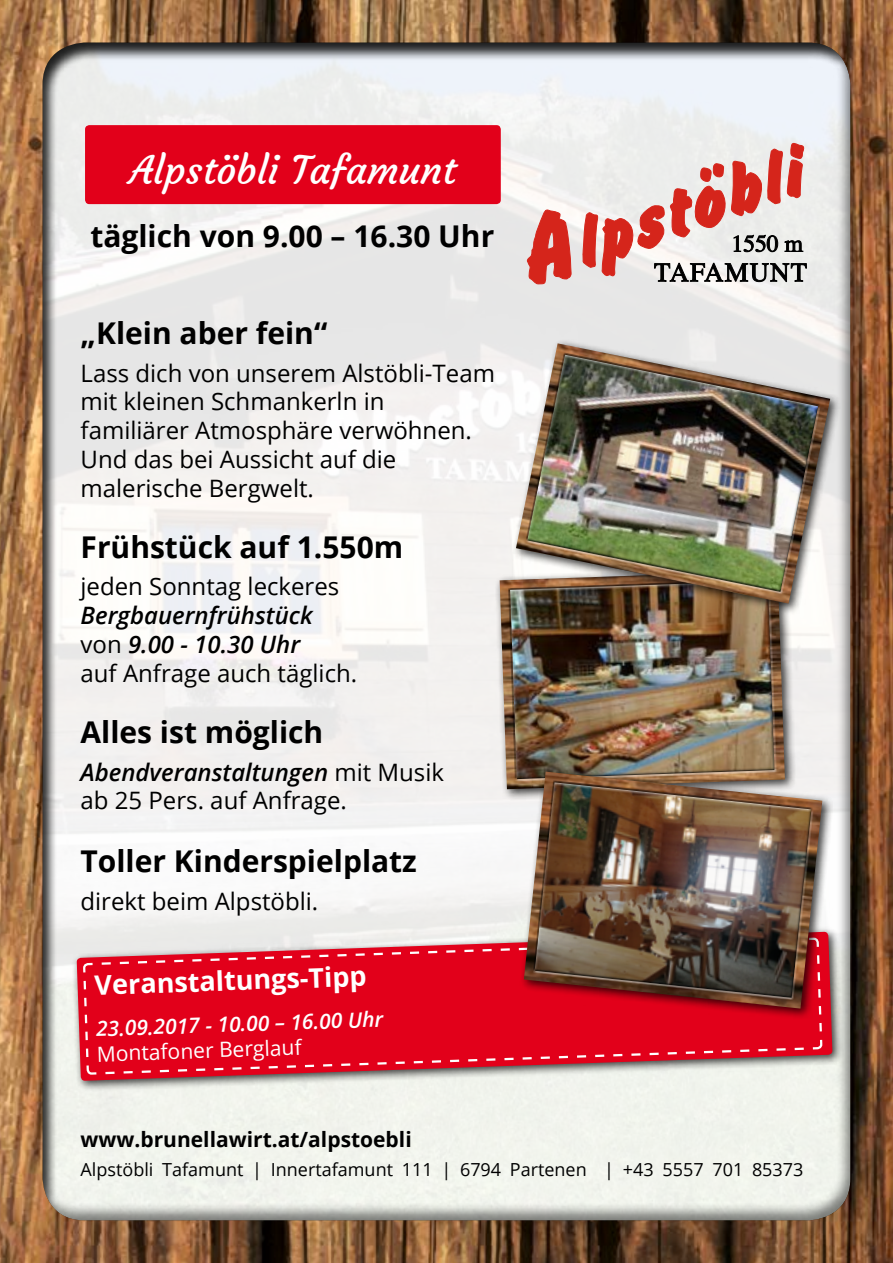
<style>
.page{position:relative;width:893px;height:1263px;background:#fff}
.page>*{position:absolute;margin:0;border:0;box-sizing:border-box;transform-origin:0 0}
.t1{font:39px "Courgette";color:#fff}
.t2{font:700 30px "Open Sans";color:#000}
.t3{font:700 27px "Open Sans";color:#fff}
.t4{font:24px/28.8px "Open Sans";color:#000}
.t5{font:italic 600 24px/28.8px "Open Sans";color:#000}
.t6{font:700 21px "Open Sans";color:#000}
.t7{font:italic 600 21px "Open Sans";color:#fff}
.t8{font:21px "Open Sans";color:#fff}
.t9{font:18px "Open Sans";color:#000}
.s1{font-weight:400;font-style:normal}
.s2{font-weight:600;font-style:italic}
</style>
<div class="page">
<img style="left:0;top:0;width:893px;height:1263px">
<div style="left:29px;top:33px;width:833px;height:1188px;background:#000;opacity:.75"></div>
<div style="left:72px;top:926px;width:772px;height:165px;background:#000;opacity:.75"></div>
<svg style="left:77px;top:932px;width:755px;height:149px;background:#e6b9bc"></svg>
<svg style="left:82px;top:937px;width:741px;height:262px;background:#e89298"></svg>
<svg style="left:527px;top:209px;width:45px;height:76px;background:#dc6962"></svg>
<svg style="left:582px;top:142px;width:225px;height:141px;background:#dcb4b0"></svg>
<div style="left:85px;top:125px;width:416px;height:79px;background:#e2001a;border-radius:4px"></div>
<div style="left:495px;top:566px;width:300px;height:234px;background:#000;opacity:.75"></div>
<img style="left:500px;top:571px;width:285px;height:218px">
<img style="left:508px;top:580px;width:269px;height:202px">
<div style="left:520px;top:767px;width:313px;height:252px;background:#000;opacity:.75"></div>
<img style="left:524px;top:772px;width:298px;height:236px">
<img style="left:532px;top:781px;width:282px;height:219px">
<div style="left:512px;top:339px;width:328px;height:276px;background:#000;opacity:.75"></div>
<img style="left:516px;top:343px;width:314px;height:261px">
<img style="left:525px;top:353px;width:296px;height:242px">
<h1 class="t1" style="left:130px;top:145px;width:328px">Alpstöbli Tafamunt</h1>
<p class="t2" style="left:90px;top:215px;width:405px">täglich von 9.00 – 16.30 Uhr</p>
<p class="t2" style="left:81px;top:312px;width:248px">„Klein aber fein“</p>
<p class="t4" style="left:81px;top:358px;width:416px">Lass dich von unserem Alstöbli-Team mit kleinen Schmankerln in familiärer Atmosphäre verwöhnen.<br>Und das bei Aussicht auf die malerische Bergwelt.</p>
<p class="t2" style="left:81px;top:526px;width:324px">Frühstück auf 1.550m</p>
<p class="t4" style="left:81px;top:572px;width:260px">jeden Sonntag leckeres</p>
<p class="t5" style="left:81px;top:601px;width:278px">Bergbauernfrühstück <span class="s1">von</span> 9.00 - 10.30 Uhr<br><span class="s1">auf Anfrage auch täglich.</span></p>
<p class="t2" style="left:81px;top:711px;width:244px">Alles ist möglich</p>
<p class="t4" style="left:81px;top:757px;width:365px"><span class="s2">Abendveranstaltungen</span> mit Musik ab 25 Pers. auf Anfrage.</p>
<p class="t2" style="left:81px;top:840px;width:338px">Toller Kinderspielplatz</p>
<p class="t4" style="left:81px;top:886px;width:239px">direkt beim Alpstöbli.</p>
<p class="t3" style="left:94px;top:966px;width:274px;rotate:-2deg">Veranstaltungs-Tipp</p>
<p class="t7" style="left:96px;top:1014px;width:289px;rotate:-2deg">23.09.2017 - 10.00 – 16.00 Uhr</p>
<p class="t8" style="left:97px;top:1039px;width:206px;rotate:-2deg">Montafoner Berglauf</p>
<p class="t6" style="left:81px;top:1125px;width:333px">www.brunellawirt.at/alpstoebli</p>
<p class="t9" style="left:81px;top:1157px;width:724px">Alpstöbli Tafamunt | Innertafamunt 111 | 6794 Partenen | +43 5557 701 85373</p>
</div>
